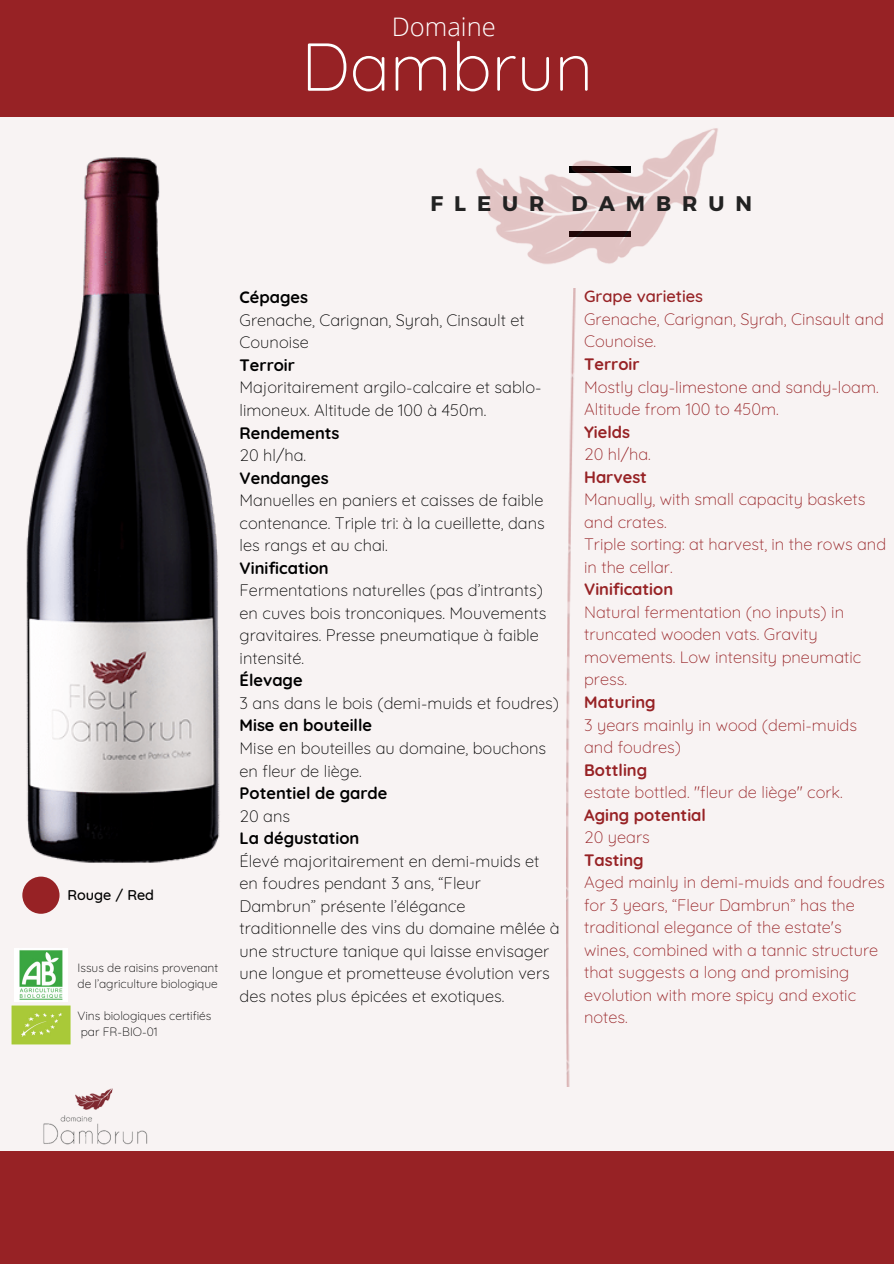
<style>
.page{position:relative;width:894px;height:1264px;background:#fff}
.page>*{position:absolute;margin:0;border:0;box-sizing:border-box;transform-origin:0 0}
.t1{font:300 67.5px "Quicksand";color:#fff}
.t2{font:300 25.5px "Open Sans";color:#fff}
.t3{font:700 21.15px "Montserrat";letter-spacing:.52em;color:#222}
.t4{font:300 16.5px/22.5px "Quicksand";color:#000}
.t5{font:300 16.5px/22.5px "Quicksand";color:#972225}
.t6{font:700 16.5px "Quicksand";color:#000}
.t7{font:700 16.5px "Quicksand";color:#972225}
.t8{font:500 16.5px "Quicksand";color:#972225}
.t9{font:500 14.4px "Quicksand";color:#000}
.t10{font:300 12px/16px "Quicksand";color:#000}
</style>
<div class="page">
<div style="left:0;top:0;width:893px;height:1263px;background:#f8f3f3"></div>
<div style="left:0;top:1151px;width:893px;height:112px;background:#972225"></div>
<img style="left:26px;top:157px;width:194px;height:706px">
<div style="left:0;top:0;width:893px;height:116px;background:#972225"></div>
<img style="left:419px;top:116px;width:360px;height:148px">
<img style="left:566px;top:288px;width:10px;height:798px">
<img style="left:11px;top:1005px;width:60px;height:39px">
<img style="left:15px;top:948px;width:52px;height:53px">
<img style="left:43px;top:1088px;width:105px;height:57px">
<div style="left:22px;top:876px;width:37px;height:37px;background:#972225;border-radius:50%"></div>
<h2 class="t2" style="left:392px;top:8px;width:105px">Domaine</h2>
<h1 class="t1" style="left:301px;top:23px;width:293px">Dambrun</h1>
<p class="t3" style="left:430px;top:189px;width:116px">FLEUR</p>
<p class="t3" style="left:571px;top:189px;width:182px">DAMBRUN</p>
<p class="t9" style="left:67px;top:885px;width:88px">Rouge / Red</p>
<p class="t10" style="left:78px;top:959px;width:142px">Issus de raisins provenant de l’agriculture biologique</p>
<p class="t10" style="left:78px;top:1007px;width:135px">Vins biologiques certifiés par FR-BIO-01</p>
<p class="t6" style="left:239px;top:287px;width:70px">Cépages</p>
<p class="t4" style="left:239px;top:308px;width:286px">Grenache, Carignan, Syrah, Cinsault et<br>Counoise</p>
<p class="t6" style="left:239px;top:354px;width:57px">Terroir</p>
<p class="t4" style="left:239px;top:376px;width:303px">Majoritairement argilo-calcaire et sablo&shy;limoneux. Altitude de 100 à 450m.</p>
<p class="t6" style="left:239px;top:422px;width:101px">Rendements</p>
<p class="t4" style="left:239px;top:443px;width:68px">20 hl/ha.</p>
<p class="t6" style="left:239px;top:467px;width:90px">Vendanges</p>
<p class="t4" style="left:239px;top:488px;width:307px;text-align:justify">Manuelles en paniers et caisses de faible contenance. Triple tri: à la cueillette, dans les rangs et au chai.</p>
<p class="t6" style="left:239px;top:557px;width:90px">Vinification</p>
<p class="t4" style="left:239px;top:579px;width:308px">Fermentations naturelles (pas d’intrants) en cuves bois tronconiques. Mouvements gravitaires. Presse pneumatique à faible intensité.</p>
<p class="t6" style="left:239px;top:670px;width:65px">Élevage</p>
<p class="t4" style="left:239px;top:691px;width:321px">3 ans dans le bois (demi-muids et foudres)</p>
<p class="t6" style="left:239px;top:715px;width:134px">Mise en bouteille</p>
<p class="t4" style="left:239px;top:736px;width:308px">Mise en bouteilles au domaine, bouchons en fleur de liège.</p>
<p class="t6" style="left:239px;top:782px;width:149px">Potentiel de garde</p>
<p class="t4" style="left:239px;top:804px;width:52px">20 ans</p>
<p class="t6" style="left:239px;top:827px;width:121px">La dégustation</p>
<p class="t4" style="left:239px;top:849px;width:321px">Élevé majoritairement en demi-muids et en foudres pendant 3 ans, “Fleur Dambrun” présente l’élégance traditionnelle des vins du domaine mêlée à une structure tanique qui laisse envisager une longue et prometteuse évolution vers des notes plus épicées et exotiques.</p>
<p class="t8" style="left:584px;top:286px;width:120px">Grape varieties</p>
<p class="t5" style="left:584px;top:307px;width:301px">Grenache, Carignan, Syrah, Cinsault and<br>Counoise.</p>
<p class="t7" style="left:584px;top:353px;width:57px">Terroir</p>
<p class="t5" style="left:584px;top:375px;width:296px">Mostly clay-limestone and sandy-loam.<br>Altitude from 100 to 450m.</p>
<p class="t7" style="left:584px;top:421px;width:47px">Yields</p>
<p class="t5" style="left:584px;top:442px;width:68px">20 hl/ha.</p>
<p class="t7" style="left:584px;top:466px;width:64px">Harvest</p>
<p class="t5" style="left:584px;top:488px;width:303px">Manually, with small capacity baskets and crates.<br>Triple sorting: at harvest, in the rows and in the cellar.</p>
<p class="t7" style="left:584px;top:579px;width:90px">Vinification</p>
<p class="t5" style="left:584px;top:600px;width:278px">Natural fermentation (no inputs) in truncated wooden vats. Gravity movements. Low intensity pneumatic press.</p>
<p class="t7" style="left:584px;top:691px;width:73px">Maturing</p>
<p class="t5" style="left:584px;top:713px;width:274px">3 years mainly in wood (demi-muids and foudres)</p>
<p class="t7" style="left:584px;top:759px;width:65px">Bottling</p>
<p class="t5" style="left:584px;top:780px;width:260px">estate bottled. "fleur de liège" cork.</p>
<p class="t7" style="left:584px;top:804px;width:123px">Aging potential</p>
<p class="t5" style="left:584px;top:825px;width:67px">20 years</p>
<p class="t7" style="left:584px;top:849px;width:61px">Tasting</p>
<p class="t5" style="left:584px;top:870px;width:302px">Aged mainly in demi-muids and foudres for 3 years, “Fleur Dambrun” has the traditional elegance of the estate's wines, combined with a tannic structure that suggests a long and promising evolution with more spicy and exotic notes.</p>
</div>
